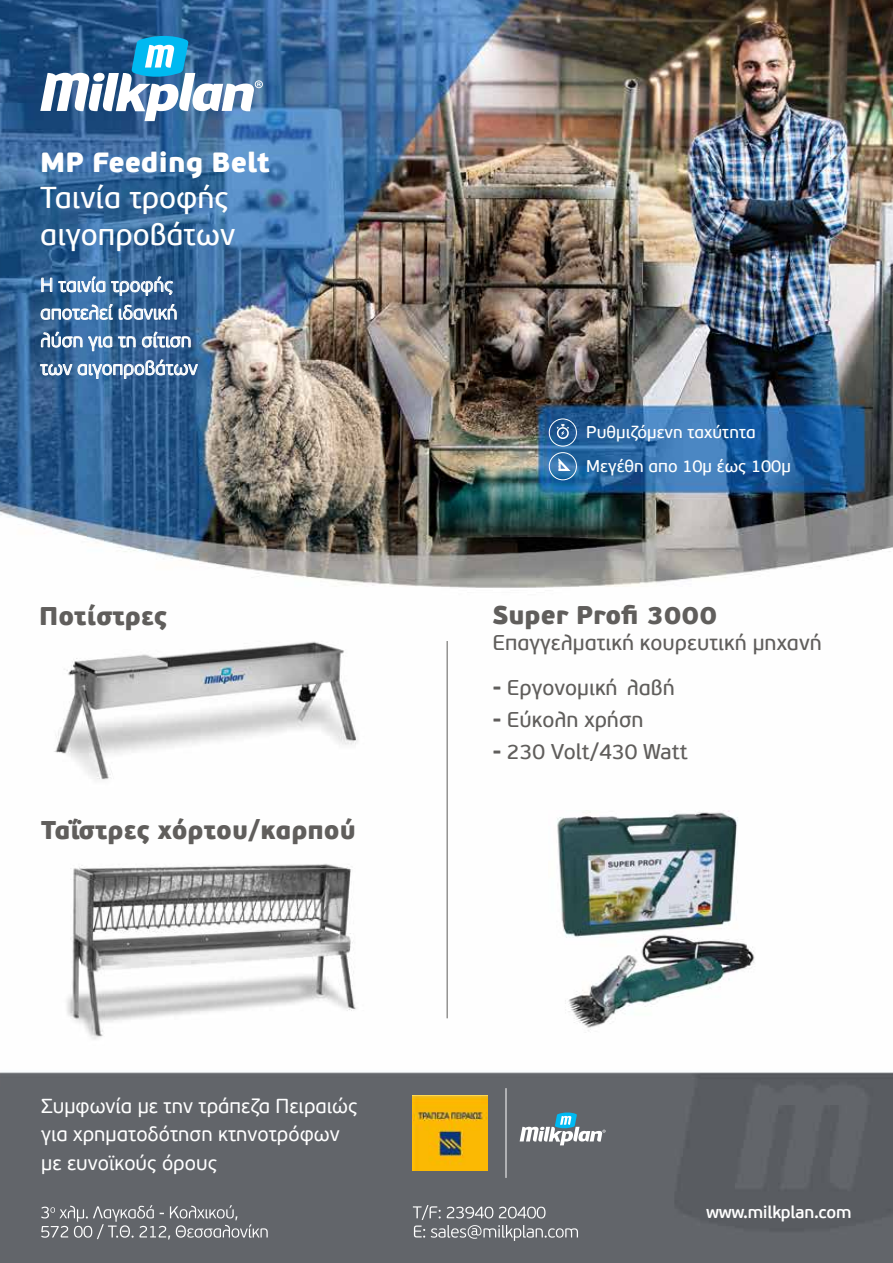
<style>
.page{position:relative;width:893px;height:1263px;background:#fff}
.page>*{position:absolute;margin:0;border:0;box-sizing:border-box;transform-origin:0 0}
.t1{font:30.15px/36.2px "PF Beau Sans Pro Bbook";color:#fff}
.t2{font:900 27.75px "PF Beau Sans Pro";color:#fff}
.t3{font:900 25.5px "PF Beau Sans Pro";color:#605e5c}
.t4{font:21.3px "PF Beau Sans Pro Bbook";color:#605e5c}
.t5{font:20.25px/28.3px "PF Beau Sans Pro";color:#fff}
.t6{font:300 19.2px/27.8px "PF Beau Sans Pro";color:#fff}
.t7{font:17.1px/33.5px "PF Beau Sans Pro Bbook";color:#fff}
.t8{font:600 17.1px "PF Beau Sans Pro";letter-spacing:-.02em;color:#fff}
.s1{font-family:"PF Beau Sans Pro";font-weight:700;font-size:23.4px}
</style>
<div class="page">
<img style="left:0;top:0;width:893px;height:1263px">
<svg style="left:40px;top:35px;width:223px;height:86px"></svg>
<svg style="left:42px;top:278px;width:10px;height:14px"></svg>
<svg style="left:59px;top:277px;width:46px;height:16px"></svg>
<svg style="left:111px;top:277px;width:62px;height:19px"></svg>
<svg style="left:41px;top:303px;width:72px;height:17px"></svg>
<svg style="left:119px;top:304px;width:57px;height:16px"></svg>
<svg style="left:41px;top:331px;width:41px;height:16px"></svg>
<svg style="left:88px;top:335px;width:24px;height:16px"></svg>
<svg style="left:118px;top:336px;width:17px;height:12px"></svg>
<svg style="left:142px;top:332px;width:48px;height:16px"></svg>
<svg style="left:40px;top:364px;width:32px;height:12px"></svg>
<svg style="left:78px;top:360px;width:120px;height:19px"></svg>
<div style="left:549px;top:419px;width:28px;height:27px;border:1px solid #fff;border-radius:50%"></div>
<svg style="left:557px;top:424px;width:12px;height:15px"></svg>
<div style="left:549px;top:452px;width:28px;height:28px;border:1px solid #fff;border-radius:50%"></div>
<svg style="left:558px;top:458px;width:13px;height:13px"></svg>
<img style="left:413px;top:1096px;width:74px;height:74px">
<hr style="left:506px;top:1088px;width:1px;height:90px;background:#fff">
<svg style="left:520px;top:1112px;width:86px;height:33px"></svg>
<svg style="left:41px;top:1205px;width:227px;height:34px"></svg>
<svg style="left:413px;top:1205px;width:165px;height:36px"></svg>
<hr style="left:447px;top:641px;width:1px;height:377px;background:#605e5c">
<img style="left:45px;top:632px;width:325px;height:158px">
<img style="left:53px;top:855px;width:325px;height:192px">
<img style="left:549px;top:811px;width:210px;height:221px">
<h2 class="t2" style="left:40px;top:145px;width:231px">MP Feeding Belt</h2>
<h1 class="t1" style="left:40px;top:181px;width:196px">Ταινία τροφής αιγοπροβάτων</h1>
<p class="t6" style="left:40px;top:271px;width:159px">Η ταινία τροφής αποτελεί ιδανική λύση για τη σίτιση των αιγοπροβάτων</p>
<p class="t3" style="left:39px;top:599px;width:130px">Ποτίστρες</p>
<p class="t3" style="left:41px;top:813px;width:316px">Ταΐστρες χόρτου/καρπού</p>
<p class="t5" style="left:41px;top:1092px;width:318px">Συµφωνία µε την τράπεζα Πειραιώς για χρηµατοδότηση κτηνοτρόφων µε ευνοϊκούς όρους</p>
<p class="t7" style="left:586px;top:416px;width:206px">Ρυθµιζόµενη ταχύτητα<br>Μεγέθη απο 10µ έως 100µ</p>
<p class="t3" style="left:493px;top:599px;width:226px">Super Profi 3000</p>
<p class="t4" style="left:493px;top:630px;width:331px">Επαγγελµατική κουρευτική µηχανή</p>
<p class="t4" style="left:493px;top:675px;width:184px"><span class="s1">-</span> Εργονοµική λαβή</p>
<p class="t4" style="left:493px;top:707px;width:152px"><span class="s1">-</span> Εύκολη χρήση</p>
<p class="t4" style="left:493px;top:739px;width:197px"><span class="s1">-</span> 230 Volt/430 Watt</p>
<p class="t8" style="left:706px;top:1202px;width:147px">www.milkplan.com</p>
</div>
